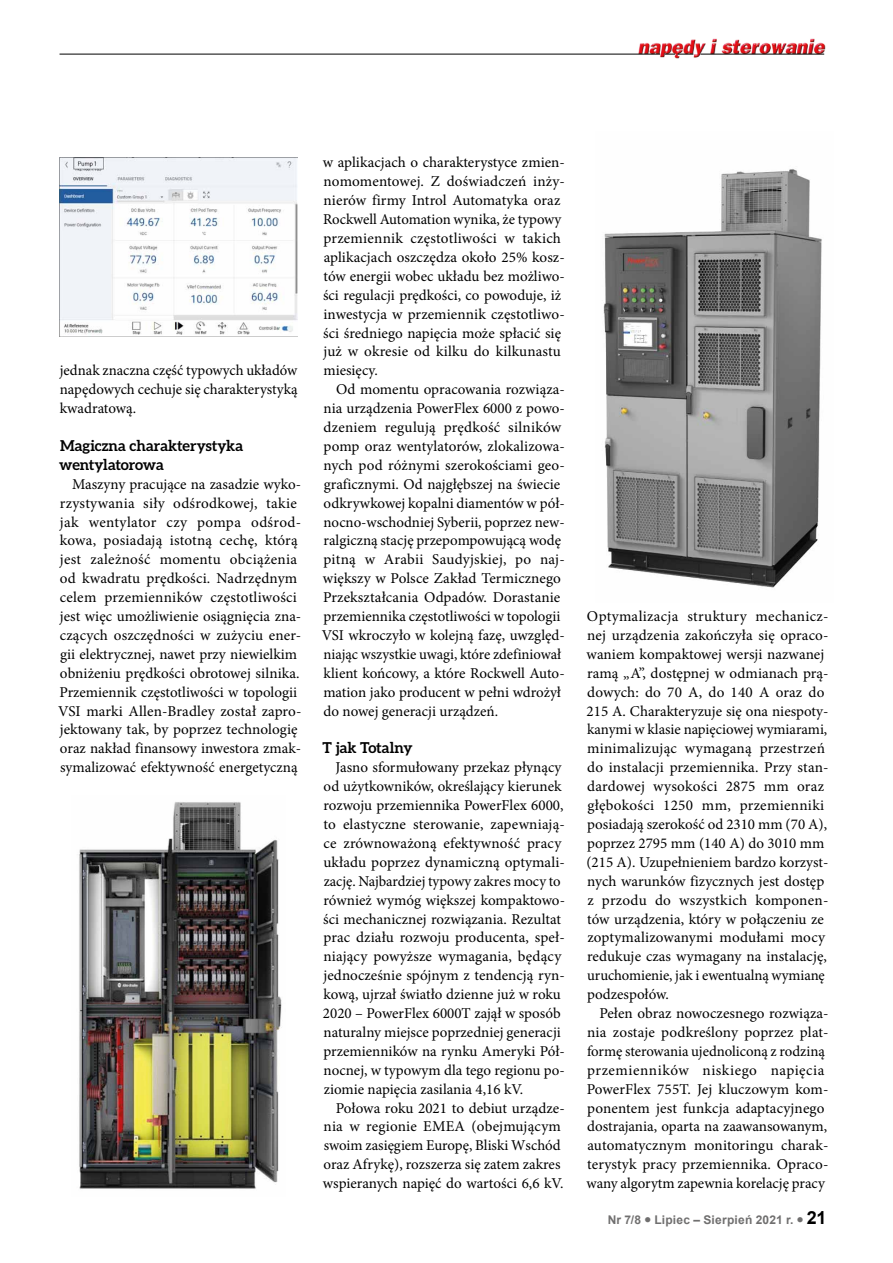
<style>
.page{position:relative;width:893px;height:1263px;background:#fff}
.page>*{position:absolute;margin:0;border:0;box-sizing:border-box;transform-origin:0 0}
.t1{font:15px/18.9px "Minion Pro";color:#000}
.t2{font:700 15px/18.9px "Aleo";color:#000}
.t3{font:700 12px "Arial";letter-spacing:.02em;color:#706f6f}
.s1{font-size:18px;color:#000}
</style>
<div class="page">
<img style="left:636px;top:38px;width:190px;height:21px">
<hr style="left:60px;top:54px;width:600px;height:1px;background:#000">
<svg style="left:665px;top:54px;width:28px;height:1px"></svg>
<hr style="left:700px;top:54px;width:124px;height:1px;background:#000">
<img style="left:603px;top:169px;width:219px;height:419px">
<img style="left:79px;top:802px;width:203px;height:387px">
<img style="left:60px;top:157px;width:238px;height:178px">
<p class="t1" style="left:60px;top:361px;width:239px;text-align:justify">jednak znaczna część typowych układów napędowych cechuje się charakterystyką kwadratową.</p>
<p class="t2" style="left:59px;top:436px;width:185px">Magiczna charakterystyka wentylatorowa</p>
<p class="t1" style="left:58px;top:475px;width:245px;text-indent:14px">Maszyny pracujące na zasadzie wyko&shy;rzystywania siły odśrodkowej, takie jak wentylator czy pompa odśrod&shy;kowa, posiadają istotną cechę, którą jest zależność momentu obciążenia od kwadratu prędkości. Nadrzędnym celem przemienników częstotliwości jest więc umożliwienie osiągnięcia zna&shy;czących oszczędności w zużyciu ener&shy;gii elektrycznej, nawet przy niewielkim obniżeniu prędkości obrotowej silnika.<br>Przemiennik częstotliwości w topologii VSI marki Allen-Bradley został zapro&shy;jektowany tak, by poprzez technologię oraz nakład finansowy inwestora zmak&shy;symalizować efektywność energetyczną</p>
<p class="t1" style="left:323px;top:153px;width:244px">w aplikacjach o charakterystyce zmien&shy;nomomentowej. Z doświadczeń inży&shy;nierów firmy Introl Automatyka oraz Rockwell Automation wynika, że typowy przemiennik częstotliwości w takich aplikacjach oszczędza około 25% kosz&shy;tów energii wobec układu bez możliwo&shy;ści regulacji prędkości, co powoduje, iż inwestycja w przemiennik częstotliwo&shy;ści średniego napięcia może spłacić się już w okresie od kilku do kilkunastu miesięcy.</p>
<p class="t1" style="left:322px;top:380px;width:245px;text-indent:14px">Od momentu opracowania rozwiąza&shy;nia urządzenia PowerFlex 6000 z powo&shy;dzeniem regulują prędkość silników pomp oraz wentylatorów, zlokalizowa&shy;nych pod różnymi szerokościami geo&shy;graficznymi. Od najgłębszej na świecie odkrywkowej kopalni diamentów w pół&shy;nocno-wschodniej Syberii, poprzez new&shy;ralgiczną stację przepompowującą wodę pitną w Arabii Saudyjskiej, po naj&shy;większy w Polsce Zakład Termicznego Przekształcania Odpadów. Dorastanie przemiennika częstotliwości w topologii VSI wkroczyło w kolejną fazę, uwzględ&shy;niając wszystkie uwagi, które zdefiniował klient końcowy, a które Rockwell Auto&shy;mation jako producent w pełni wdrożył do nowej generacji urządzeń.</p>
<p class="t2" style="left:323px;top:738px;width:91px">T jak Totalny</p>
<p class="t1" style="left:323px;top:758px;width:244px;text-indent:13px">Jasno sformułowany przekaz płynący od użytkowników, określający kierunek rozwoju przemiennika PowerFlex 6000, to elastyczne sterowanie, zapewniają&shy;ce zrównoważoną efektywność pracy układu poprzez dynamiczną optymali&shy;zację. Najbardziej typowy zakres mocy to również wymóg większej kompaktowo&shy;ści mechanicznej rozwiązania. Rezultat prac działu rozwoju producenta, speł&shy;niający powyższe wymagania, będący jednocześnie spójnym z tendencją ryn&shy;kową, ujrzał światło dzienne już w roku 2020 – PowerFlex 6000T zajął w sposób naturalny miejsce poprzedniej generacji przemienników na rynku Ameryki Pół&shy;nocnej, w typowym dla tego regionu po&shy;ziomie napięcia zasilania 4,16 kV.</p>
<p class="t1" style="left:323px;top:1098px;width:243px;text-indent:13px">Połowa roku 2021 to debiut urządze&shy;nia w regionie EMEA (obejmującym swoim zasięgiem Europę, Bliski Wschód oraz Afrykę), rozszerza się zatem zakres wspieranych napięć do wartości 6,6 kV.</p>
<p class="t1" style="left:586px;top:607px;width:244px">Optymalizacja struktury mechanicz&shy;nej urządzenia zakończyła się opraco&shy;waniem kompaktowej wersji nazwanej ramą „A”, dostępnej w odmianach prą&shy;dowych: do 70 A, do 140 A oraz do 215 A. Charakteryzuje się ona niespoty&shy;kanymi w klasie napięciowej wymiarami, minimalizując wymaganą przestrzeń do instalacji przemiennika. Przy stan&shy;dardowej wysokości 2875 mm oraz głębokości 1250 mm, przemienniki posiadają szerokość od 2310 mm (70 A), poprzez 2795 mm (140 A) do 3010 mm (215 A). Uzupełnieniem bardzo korzyst&shy;nych warunków fizycznych jest dostęp z przodu do wszystkich komponen&shy;tów urządzenia, który w połączeniu ze zoptymalizowanymi modułami mocy redukuje czas wymagany na instalację, uruchomienie, jak i ewentualną wymianę podzespołów.</p>
<p class="t1" style="left:587px;top:1004px;width:244px;text-indent:13px">Pełen obraz nowoczesnego rozwiąza&shy;nia zostaje podkreślony poprzez plat&shy;formę sterowania ujednoliconą z rodziną przemienników niskiego napięcia PowerFlex 755T. Jej kluczowym kom&shy;ponentem jest funkcja adaptacyjnego dostrajania, oparta na zaawansowanym, automatycznym monitoringu charak&shy;terystyk pracy przemiennika. Opraco&shy;wany algorytm zapewnia korelację pracy</p>
<p class="t3" style="left:608px;top:1212px;width:220px">Nr 7/8 ● Lipiec – Sierpień 2021 r. ● <span class="s1">21</span></p>
</div>
